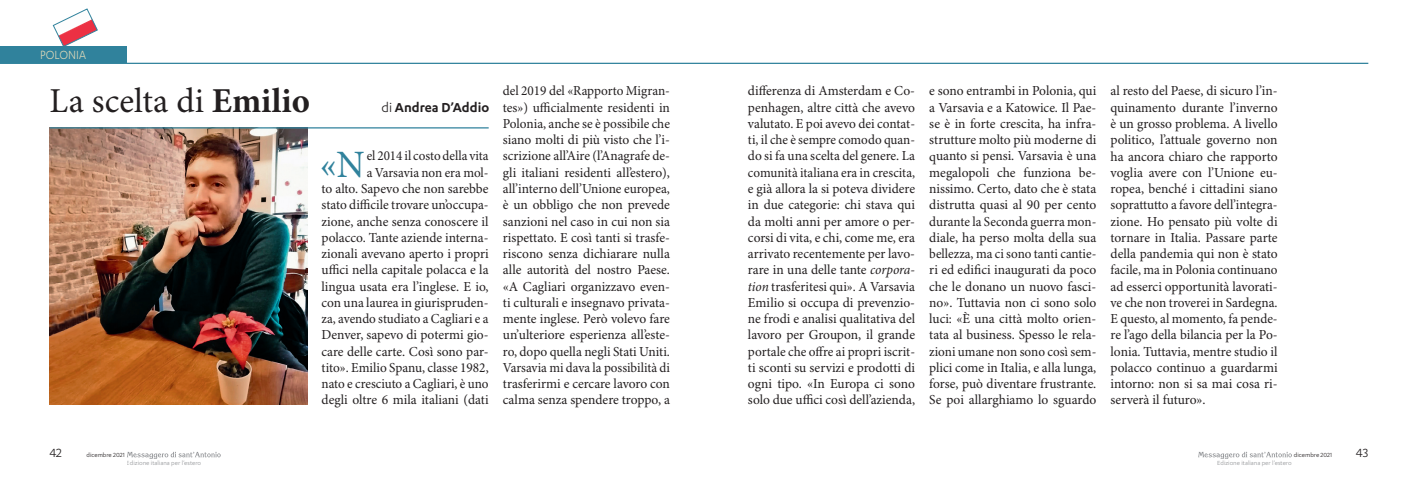
<style>
.page{position:relative;width:1417px;height:491px;background:#fff}
.page>*{position:absolute;margin:0;border:0;box-sizing:border-box;transform-origin:0 0}
.t1{font:38.75px "Minion Pro";color:#30829c}
.t2{font:35px "Minion Pro";color:#231f20}
.t3{font:600 15px "Karbon";color:#231f20}
.t4{font:13.75px/16.2px "Minion Pro";color:#231f20;text-align:justify}
.t5{font:13.75px/16.2px "Minion Pro";color:#231f20;text-align:justify;scale:.96 1}
.t6{font:13.75px/16.2px "Minion Pro";color:#231f20;text-align:right;scale:.95 1}
.t7{font:13.75px "Karbon";color:#d9d6b7;scale:.9 1}
.t8{font:13.75px "Karbon";color:#231f20}
.t9{font:6.88px "Karbon";color:#939598}
.t10{font:6.88px "Karbon";color:#231f20}
.s1{font-weight:700}
.s2{font-weight:400}
.s3{font-style:italic}
</style>
<div class="page">
<img style="left:50px;top:128px;width:257px;height:276px">
<hr style="left:50px;top:127px;width:438px;height:1px;background:#30829c">
<hr style="left:0;top:63px;width:1368px;height:1px;background:#30829c">
<div style="left:0;top:46px;width:126px;height:17px;background:#30829c"></div>
<svg style="left:53px;top:9px;width:45px;height:37px"></svg>
<svg style="left:1198px;top:452px;width:93px;height:7px"></svg>
<svg style="left:127px;top:452px;width:94px;height:7px"></svg>
<p class="t7" style="left:40px;top:47px;width:52px">POLONIA</p>
<h2 class="t2" style="left:50px;top:80px;width:262px">La scelta di <span class="s1">Emilio</span></h2>
<p class="t3" style="left:381px;top:99px;width:109px"><span class="s2">di</span> Andrea D’Addio</p>
<p class="t6" style="left:321px;top:148px;width:177px">el 2014 il costo della vita<br>a Varsavia non era mol-<br>to alto. Sapevo che non sarebbe stato difficile trovare un’occupa&shy;zione, anche senza conoscere il polacco. Tante aziende interna&shy;zionali avevano aperto i propri uffici nella capitale polacca e la lingua usata era l’inglese. E io, con una laurea in giurispruden&shy;za, avendo studiato a Cagliari e a<br>Denver, sapevo di potermi gio&shy;care delle carte. Così sono par&shy;tito». Emilio Spanu, classe 1982, nato e cresciuto a Cagliari, è uno degli oltre 6 mila italiani (dati</p>
<h1 class="t1" style="left:320px;top:141px;width:47px">«N</h1>
<p class="t5" style="left:503px;top:83px;width:176px">del 2019 del «Rapporto Migran&shy;tes») ufficialmente residenti in Polonia, anche se è possibile che siano molti di più visto che l’i&shy;scrizione all’Aire (l’Anagrafe de&shy;gli italiani residenti all’estero), all’interno dell’Unione europea, è un obbligo che non prevede sanzioni nel caso in cui non sia rispettato. E così tanti si trasfe&shy;riscono senza dichiarare nulla alle autorità del nostro Paese. «A Cagliari organizzavo even&shy;ti culturali e insegnavo privata&shy;mente inglese. Però volevo fare un’ulteriore esperienza all’este&shy;ro, dopo quella negli Stati Uniti.<br>Varsavia mi dava la possibilità di trasferirmi e cercare lavoro con calma senza spendere troppo, a</p>
<p class="t4" style="left:748px;top:83px;width:169px">differenza di Amsterdam e Co&shy;penhagen, altre città che avevo valutato. E poi avevo dei contat&shy;ti, il che è sempre comodo quan&shy;do si fa una scelta del genere. La comunità italiana era in crescita, e già allora la si poteva dividere in due categorie: chi stava qui da molti anni per amore o per&shy;corsi di vita, e chi, come me, era arrivato recentemente per lavo&shy;rare in una delle tante <span class="s3">corpora&shy;tion</span> trasferitesi qui». A Varsavia Emilio si occupa di prevenzio&shy;ne frodi e analisi qualitativa del lavoro per Groupon, il grande portale che offre ai propri iscrit&shy;ti sconti su servizi e prodotti di ogni tipo. «In Europa ci sono solo due uffici così dell’azienda,</p>
<p class="t4" style="left:929px;top:83px;width:169px">e sono entrambi in Polonia, qui a Varsavia e a Katowice. Il Pae&shy;se è in forte crescita, ha infra&shy;strutture molto più moderne di quanto si pensi. Varsavia è una megalopoli che funziona be&shy;nissimo. Certo, dato che è stata distrutta quasi al 90 per cento durante la Seconda guerra mon&shy;diale, ha perso molta della sua bellezza, ma ci sono tanti cantie&shy;ri ed edifici inaugurati da poco che le donano un nuovo fasci&shy;no». Tuttavia non ci sono solo luci: «È una città molto orien&shy;tata al business. Spesso le rela&shy;zioni umane non sono così sem&shy;plici come in Italia, e alla lunga, forse, può diventare frustrante.<br>Se poi allarghiamo lo sguardo</p>
<p class="t4" style="left:1110px;top:83px;width:169px">al resto del Paese, di sicuro l’in&shy;quinamento durante l’inverno è un grosso problema. A livello politico, l’attuale governo non ha ancora chiaro che rapporto voglia avere con l’Unione eu&shy;ropea, benché i cittadini siano soprattutto a favore dell’integra&shy;zione. Ho pensato più volte di tornare in Italia. Passare parte della pandemia qui non è stato facile, ma in Polonia continuano ad esserci opportunità lavorati&shy;ve che non troverei in Sardegna.<br>E questo, al momento, fa pende&shy;re l’ago della bilancia per la Po&shy;lonia. Tuttavia, mentre studio il polacco continuo a guardarmi intorno: non si sa mai cosa ri&shy;serverà il futuro».</p>
<p class="t8" style="left:50px;top:445px;width:14px">42</p>
<p class="t10" style="left:86px;top:451px;width:40px">dicembre 2021</p>
<p class="t10" style="left:1293px;top:451px;width:40px">dicembre 2021</p>
<p class="t8" style="left:1355px;top:445px;width:14px">43</p>
<p class="t9" style="left:127px;top:459px;width:76px">Edizione italiana per l’estero</p>
<p class="t9" style="left:1217px;top:459px;width:76px">Edizione italiana per l’estero</p>
</div>
